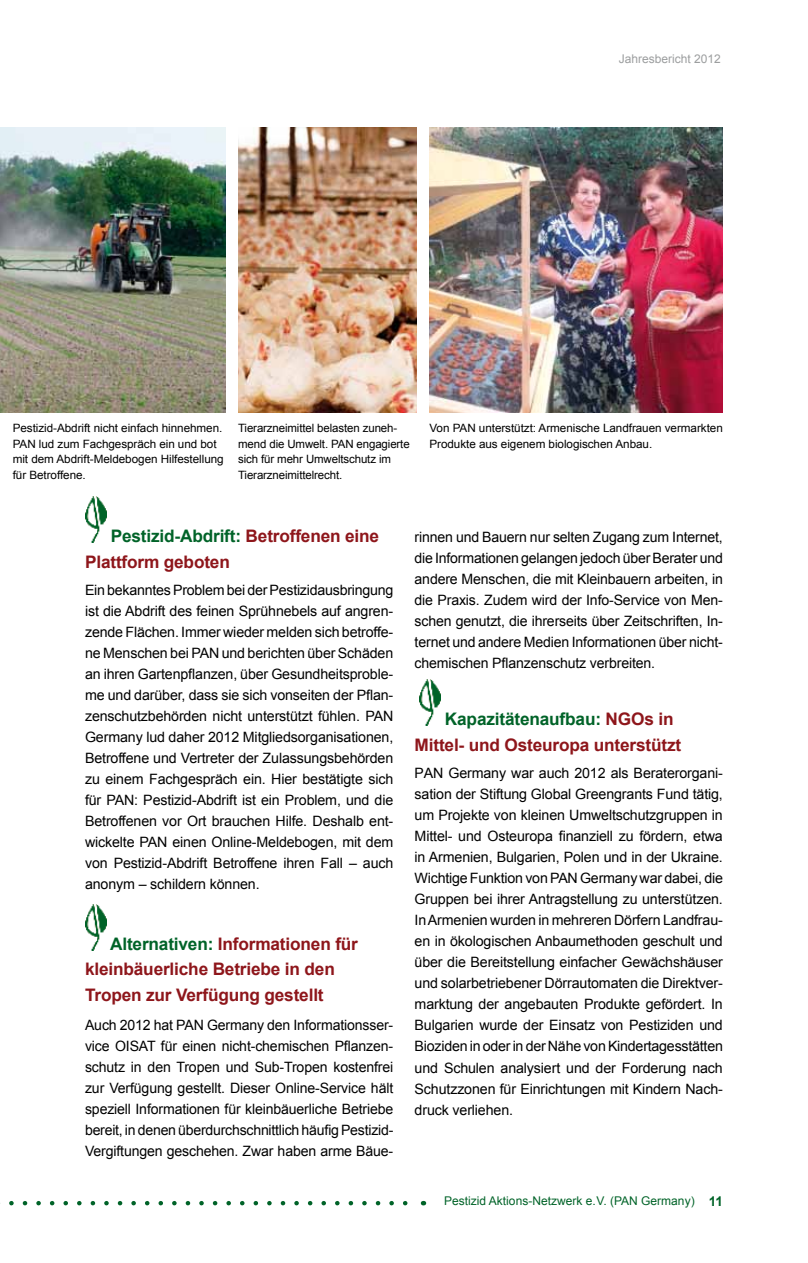
<style>
.page{position:relative;width:808px;height:1263px;background:#fff}
.page>*{position:absolute;margin:0;border:0;box-sizing:border-box;transform-origin:0 0}
.t1{font:700 17.25px/25.5px "Arial";letter-spacing:-.01em;color:#8e161b}
.t2{font:14.25px/21px "Arial";letter-spacing:-.01em;color:#000;text-align:justify}
.t3{font:12px "Arial";color:#006328}
.t4{font:12px "Arial";color:#9c9e9f}
.t5{font:11.4px/15.8px "Arial";letter-spacing:-.005em;color:#000}
.s1{color:#006328}
.s2{font-weight:700;font-size:13.5px}
</style>
<div class="page">
<svg style="left:0;top:1201px;width:408px;height:4px"></svg>
<img style="left:85px;top:496px;width:21px;height:46px">
<img style="left:85px;top:904px;width:21px;height:46px">
<img style="left:419px;top:679px;width:21px;height:46px">
<img style="left:238px;top:128px;width:179px;height:284px">
<img style="left:429px;top:128px;width:294px;height:284px">
<img style="left:0;top:128px;width:225px;height:284px">
<p class="t4" style="left:619px;top:51px;width:104px">Jahresbericht 2012</p>
<p class="t5" style="left:13px;top:420px;width:212px">Pestizid-Abdrift nicht einfach hinnehmen.<br>PAN lud zum Fachgespräch ein und bot mit dem Abdrift-Meldebogen Hilfestellung für Betroffene.</p>
<p class="t5" style="left:238px;top:420px;width:173px">Tierarzneimittel belasten zuneh&shy;mend die Umwelt. PAN engagierte sich für mehr Umweltschutz im<br>Tierarzneimittelrecht.</p>
<p class="t5" style="left:429px;top:420px;width:295px">Von PAN unterstützt: Armenische Landfrauen vermarkten<br>Produkte aus eigenem biologischen Anbau.</p>
<p class="t1" style="left:85px;top:524px;width:296px;text-indent:26px"><span class="s1">Pestizid-Abdrift:</span> Betroffenen eine<br>Plattform geboten</p>
<p class="t2" style="left:85px;top:579px;width:310px">Ein bekanntes Problem bei der Pestizidausbringung ist die Abdrift des feinen Sprühnebels auf angren&shy;zende Flächen. Immer wieder melden sich betroffe&shy;ne Menschen bei PAN und berichten über Schäden an ihren Gartenpflanzen, über Gesundheitsproble&shy;me und darüber, dass sie sich vonseiten der Pflan&shy;zenschutzbehörden nicht unterstützt fühlen. PAN Germany lud daher 2012 Mitgliedsorganisationen, Betroffene und Vertreter der Zulassungsbehörden zu einem Fachgespräch ein. Hier bestätigte sich für PAN: Pestizid-Abdrift ist ein Problem, und die Betroffenen vor Ort brauchen Hilfe. Deshalb ent&shy;wickelte PAN einen Online-Meldebogen, mit dem von Pestizid-Abdrift Betroffene ihren Fall – auch anonym – schildern können.</p>
<p class="t1" style="left:85px;top:932px;width:274px;text-indent:25px"><span class="s1">Alternativen:</span> Informationen für kleinbäuerliche Betriebe in den<br>Tropen zur Verfügung gestellt</p>
<p class="t2" style="left:85px;top:1015px;width:310px">Auch 2012 hat PAN Germany den Informationsser&shy;vice OISAT für einen nicht-chemischen Pflanzen&shy;schutz in den Tropen und Sub-Tropen kostenfrei zur Verfügung gestellt. Dieser Online-Service hält speziell Informationen für kleinbäuerliche Betriebe bereit, in denen überdurchschnittlich häufig Pestizid-Vergiftungen geschehen. Zwar haben arme Bäue-</p>
<p class="t2" style="left:415px;top:527px;width:310px">rinnen und Bauern nur selten Zugang zum Internet, die Informationen gelangen jedoch über Berater und andere Menschen, die mit Kleinbauern arbeiten, in die Praxis. Zudem wird der Info-Service von Men&shy;schen genutzt, die ihrerseits über Zeitschriften, In&shy;ternet und andere Medien Informationen über nicht&shy;chemischen Pflanzenschutz verbreiten.</p>
<p class="t1" style="left:415px;top:707px;width:268px;text-indent:30px"><span class="s1">Kapazitätenaufbau:</span> NGOs in<br>Mittel- und Osteuropa unterstützt</p>
<p class="t2" style="left:415px;top:763px;width:310px">PAN Germany war auch 2012 als Beraterorgani&shy;sation der Stiftung Global Greengrants Fund tätig, um Projekte von kleinen Umweltschutzgruppen in Mittel- und Osteuropa finanziell zu fördern, etwa in Armenien, Bulgarien, Polen und in der Ukraine.<br>Wichtige Funktion von PAN Germany war dabei, die Gruppen bei ihrer Antragstellung zu unterstützen.<br>In Armenien wurden in mehreren Dörfern Landfrau&shy;en in ökologischen Anbaumethoden geschult und über die Bereitstellung einfacher Gewächshäuser und solarbetriebener Dörrautomaten die Direktver&shy;marktung der angebauten Produkte gefördert. In Bulgarien wurde der Einsatz von Pestiziden und Bioziden in oder in der Nähe von Kindertagesstätten und Schulen analysiert und der Forderung nach Schutzzonen für Einrichtungen mit Kindern Nach&shy;druck verliehen.</p>
<p class="t3" style="left:444px;top:1193px;width:280px">Pestizid Aktions-Netzwerk e. V. (PAN Germany) <span class="s2">11</span></p>
</div>
